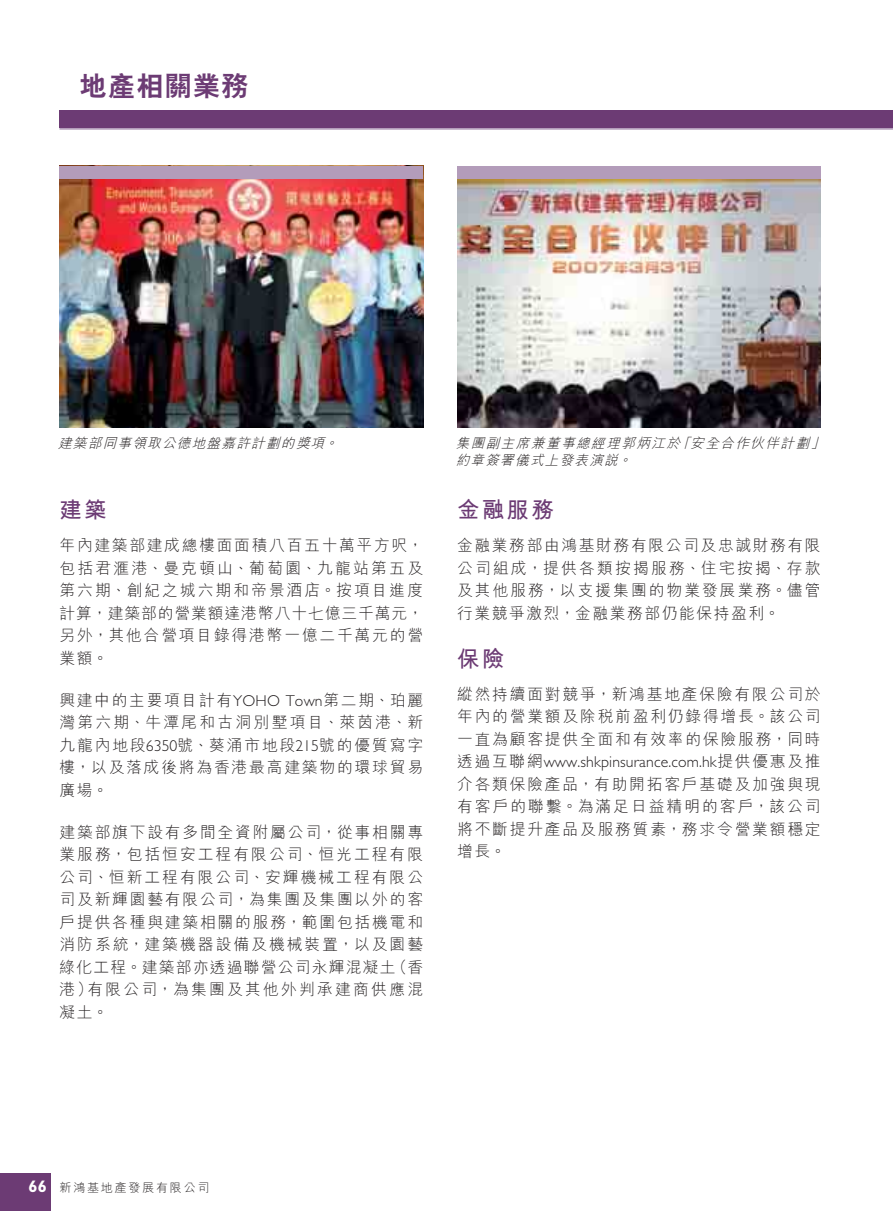
<style>
.page{position:relative;width:893px;height:1212px;background:#fff}
.page>*{position:absolute;margin:0;border:0;box-sizing:border-box;transform-origin:0 0}
.t1{font:27px "C Hei 2 HK Xbold E Ten B5 H";letter-spacing:.05em;color:#6c3b74}
.t2{font:22.5px "M Hei HK Bold E Ten B5 H";letter-spacing:.1em;color:#6c3b74}
.t3{font:700 16.5px "Gill Sans Std";color:#fff}
.t4{font:15.75px/22.5px "M Hei HK Light E Ten B5 H";letter-spacing:.115em;color:#231f20;text-align:justify}
.t5{font:300 15.75px "Gill Sans Std";letter-spacing:.01em;color:#231f20}
.t6{font:italic 13.5px/16.5px "M Hei HK Light E Ten B5 H";color:#231f20}
.t7{font:12px "M Hei HK Light E Ten B5 H";letter-spacing:.15em;color:#231f20}
.s1{font-family:"Gill Sans Std";font-weight:300}
.s2{font-family:"M Hei HK Light E Ten B5 H";font-weight:400}
</style>
<div class="page">
<div style="left:1px;top:1174px;width:50px;height:37px;background:#6c3b74"></div>
<hr style="left:60px;top:128px;width:833px;height:2px;background:#b39cba">
<div style="left:60px;top:111px;width:833px;height:17px;background:#6c3b74"></div>
<img style="left:457px;top:179px;width:364px;height:249px">
<img style="left:60px;top:179px;width:363px;height:249px">
<div style="left:457px;top:166px;width:364px;height:13px;background:#b39cba"></div>
<div style="left:60px;top:166px;width:363px;height:13px;background:#b39cba"></div>
<h1 class="t1" style="left:80px;top:76px;width:170px">地產相關業務</h1>
<p class="t6" style="left:58px;top:437px;width:285px">建築部同事領取公德地盤嘉許計劃的獎項。</p>
<h2 class="t2" style="left:60px;top:501px;width:49px">建築</h2>
<p class="t4" style="left:60px;top:536px;width:365px">年內建築部建成總樓面面積八百五十萬平方呎，包括君滙港、曼克頓山、葡萄園、九龍站第五及第六期、創紀之城六期和帝景酒店。按項目進度計算，建築部的營業額達港幣八十七億三千萬元，另外，其他合營項目錄得港幣一億二千萬元的營業額。</p>
<p class="t4" style="left:60px;top:691px;width:365px">興建中的主要項目計有<span class="s1">YOHO Town</span>第二期、珀麗灣第六期、牛潭尾和古洞別墅項目、萊茵港、新九龍內地段<span class="s1">6350</span>號、葵涌市地段<span class="s1">215</span>號的優質寫字樓，以及落成後將為香港最高建築物的環球貿易廣場。</p>
<p class="t4" style="left:60px;top:823px;width:365px">建築部旗下設有多間全資附屬公司，從事相關專業服務，包括恒安工程有限公司、恒光工程有限公司、恒新工程有限公司、安輝機械工程有限公司及新輝園藝有限公司，為集團及集團以外的客戶提供各種與建築相關的服務，範圍包括機電和消防系統，建築機器設備及機械裝置，以及園藝綠化工程。建築部亦透過聯營公司永輝混凝土（香港）有限公司，為集團及其他外判承建商供應混凝土。</p>
<p class="t6" style="left:456px;top:437px;width:374px">集團副主席兼董事總經理郭炳江於「安全合作伙伴計劃」約章簽署儀式上發表演說。</p>
<h2 class="t2" style="left:457px;top:501px;width:98px">金融服務</h2>
<p class="t4" style="left:457px;top:536px;width:365px">金融業務部由鴻基財務有限公司及忠誠財務有限公司組成，提供各類按揭服務、住宅按揭、存款及其他服務，以支援集團的物業發展業務。儘管行業競爭激烈，金融業務部仍能保持盈利。</p>
<h2 class="t2" style="left:457px;top:650px;width:49px">保險</h2>
<p class="t4" style="left:457px;top:685px;width:365px">縱然持續面對競爭，新鴻基地產保險有限公司於年內的營業額及除稅前盈利仍錄得增長。該公司一直為顧客提供全面和有效率的保險服務，同時</p>
<p class="t5" style="left:457px;top:753px;width:365px"><span class="s2">透過互聯網</span>www.shkpinsurance.com.hk<span class="s2">提供優惠及推</span></p>
<p class="t4" style="left:457px;top:775px;width:365px">介各類保險產品，有助開拓客戶基礎及加強與現有客戶的聯繫。為滿足日益精明的客戶，該公司將不斷提升產品及服務質素，務求令營業額穩定增長。</p>
<p class="t3" style="left:29px;top:1176px;width:20px">66</p>
<p class="t7" style="left:60px;top:1183px;width:151px">新鴻基地產發展有限公司</p>
</div>
